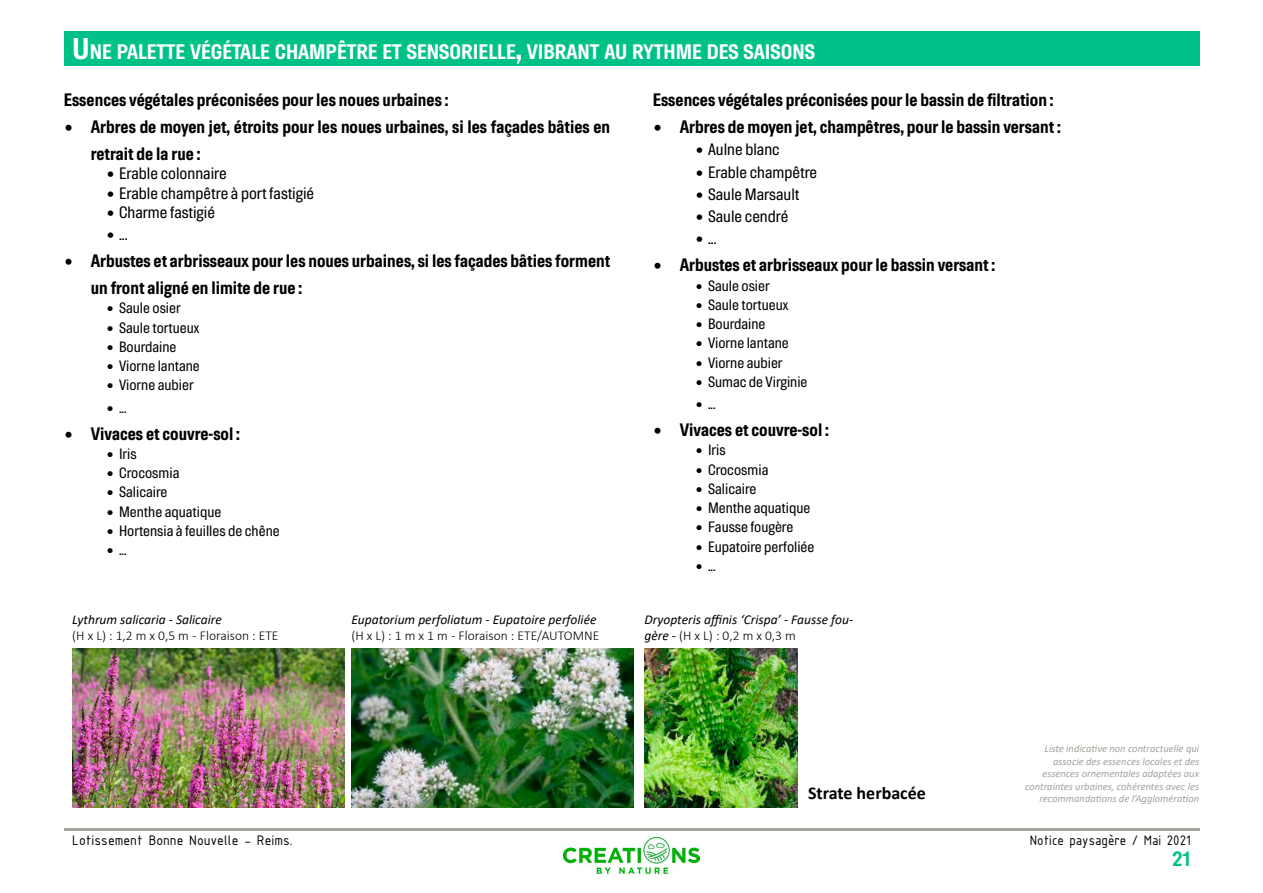
<style>
.page{position:relative;width:1263px;height:893px;background:#fff}
.page>*{position:absolute;margin:0;border:0;box-sizing:border-box;transform-origin:0 0}
.t1{font:700 21px "Hill";color:#fff}
.t2{font:700 21px "Hill";color:#00c289}
.t3{font:700 18px/27px "Hill";color:#000}
.t4{font:700 18px "Calibri";color:#000}
.t5{font:16.5px "Hill";color:#000}
.t6{font:15px "Hill";color:#000}
.t7{font:15px "ISOCPEUR";color:#000}
.t8{font:15px "ISOCPEUR";color:#000;scale:.95 1}
.t9{font:italic 13.5px/16.2px "Calibri";color:#000}
.t10{font:300 13.5px "Calibri";color:#000}
.t11{font:italic 10.5px/12.6px "Calibri";color:#a3a49c;text-align:right}
.s1{font-size:30px}
.s2{font-weight:300;font-style:normal}
</style>
<div class="page">
<hr style="left:64px;top:829px;width:1135px;height:2px;background:#a3a49c">
<div style="left:64px;top:32px;width:1135px;height:34px;background:#00c289"></div>
<img style="left:564px;top:837px;width:135px;height:40px">
<img style="left:351px;top:648px;width:282px;height:160px">
<img style="left:644px;top:648px;width:153px;height:160px">
<img style="left:72px;top:648px;width:272px;height:160px">
<p class="t1" style="left:72px;top:41px;width:744px"><span class="s1">U</span> NE PALETTE VÉGÉTALE CHAMPÊTRE ET SENSORIELLE<span class="s1">,</span> VIBRANT AU RYTHME DES SAISONS</p>
<p class="t3" style="left:64px;top:87px;width:386px">Essences végétales préconisées pour les noues urbaines :</p>
<p class="t3" style="left:91px;top:114px;width:521px;text-indent:-27px">• Arbres de moyen jet, étroits pour les noues urbaines, si les façades bâties en retrait de la rue :</p>
<p class="t5" style="left:106px;top:165px;width:122px">• Erable colonnaire</p>
<p class="t5" style="left:106px;top:184px;width:209px">• Erable champêtre à port fastigié</p>
<p class="t5" style="left:106px;top:203px;width:110px">• Charme fastigié</p>
<p class="t5" style="left:106px;top:226px;width:23px">• ...</p>
<p class="t3" style="left:91px;top:248px;width:521px;text-indent:-27px">• Arbustes et arbrisseaux pour les noues urbaines, si les façades bâties forment un front aligné en limite de rue :</p>
<p class="t6" style="left:106px;top:300px;width:76px">• Saule osier</p>
<p class="t6" style="left:106px;top:319px;width:95px">• Saule tortueux</p>
<p class="t6" style="left:106px;top:339px;width:72px">• Bourdaine</p>
<p class="t6" style="left:106px;top:358px;width:95px">• Viorne lantane</p>
<p class="t6" style="left:106px;top:377px;width:89px">• Viorne aubier</p>
<p class="t6" style="left:106px;top:399px;width:22px">• ...</p>
<p class="t3" style="left:64px;top:420px;width:178px">• Vivaces et couvre-sol :</p>
<p class="t6" style="left:106px;top:446px;width:32px">• Iris</p>
<p class="t6" style="left:106px;top:465px;width:75px">• Crocosmia</p>
<p class="t6" style="left:106px;top:484px;width:63px">• Salicaire</p>
<p class="t6" style="left:106px;top:503px;width:117px">• Menthe aquatique</p>
<p class="t6" style="left:106px;top:523px;width:175px">• Hortensia à feuilles de chêne</p>
<p class="t6" style="left:106px;top:542px;width:22px">• ...</p>
<p class="t3" style="left:653px;top:87px;width:402px">Essences végétales préconisées pour le bassin de filtration :</p>
<p class="t3" style="left:653px;top:114px;width:410px">• Arbres de moyen jet, champêtres, pour le bassin versant :</p>
<p class="t5" style="left:695px;top:141px;width:86px">• Aulne blanc</p>
<p class="t5" style="left:695px;top:163px;width:123px">• Erable champêtre</p>
<p class="t5" style="left:695px;top:185px;width:106px">• Saule Marsault</p>
<p class="t5" style="left:695px;top:208px;width:95px">• Saule cendré</p>
<p class="t5" style="left:695px;top:230px;width:23px">• ...</p>
<p class="t3" style="left:653px;top:252px;width:344px">• Arbustes et arbrisseaux pour le bassin versant :</p>
<p class="t6" style="left:695px;top:277px;width:76px">• Saule osier</p>
<p class="t6" style="left:695px;top:297px;width:95px">• Saule tortueux</p>
<p class="t6" style="left:695px;top:316px;width:72px">• Bourdaine</p>
<p class="t6" style="left:695px;top:335px;width:95px">• Viorne lantane</p>
<p class="t6" style="left:695px;top:354px;width:89px">• Viorne aubier</p>
<p class="t6" style="left:695px;top:374px;width:114px">• Sumac de Virginie</p>
<p class="t6" style="left:695px;top:396px;width:22px">• ...</p>
<p class="t3" style="left:653px;top:417px;width:178px">• Vivaces et couvre-sol :</p>
<p class="t6" style="left:695px;top:442px;width:32px">• Iris</p>
<p class="t6" style="left:695px;top:461px;width:75px">• Crocosmia</p>
<p class="t6" style="left:695px;top:481px;width:63px">• Salicaire</p>
<p class="t6" style="left:695px;top:500px;width:117px">• Menthe aquatique</p>
<p class="t6" style="left:695px;top:519px;width:100px">• Fausse fougère</p>
<p class="t6" style="left:695px;top:538px;width:121px">• Eupatoire perfoliée</p>
<p class="t6" style="left:695px;top:558px;width:22px">• ...</p>
<p class="t9" style="left:72px;top:611px;width:151px">Lythrum salicaria - Salicaire</p>
<p class="t10" style="left:72px;top:627px;width:208px">(H x L) : 1,2 m x 0,5 m - Floraison : ETE</p>
<p class="t9" style="left:351px;top:611px;width:247px">Eupatorium perfoliatum - Eupatoire perfoliée</p>
<p class="t10" style="left:351px;top:627px;width:249px">(H x L) : 1 m x 1 m - Floraison : ETE/AUTOMNE</p>
<p class="t9" style="left:644px;top:611px;width:210px">Dryopteris affinis ‘Crispa’ - Fausse fou&shy;gère - <span class="s2">(H x L) : 0,2 m x 0,3 m</span></p>
<p class="t7" style="left:72px;top:831px;width:222px">Lotissement Bonne Nouvelle - Reims.</p>
<p class="t4" style="left:808px;top:780px;width:119px">Strate herbacée</p>
<p class="t11" style="left:1025px;top:742px;width:175px">Liste indicative non contractuelle qui associe des essences locales et des essences ornementales adaptées aux contraintes urbaines, cohérentes avec les recommandations de l’Agglomération</p>
<p class="t8" style="left:1030px;top:831px;width:171px">Notice paysagère / Mai 2021</p>
<p class="t2" style="left:1172px;top:848px;width:20px">21</p>
</div>
